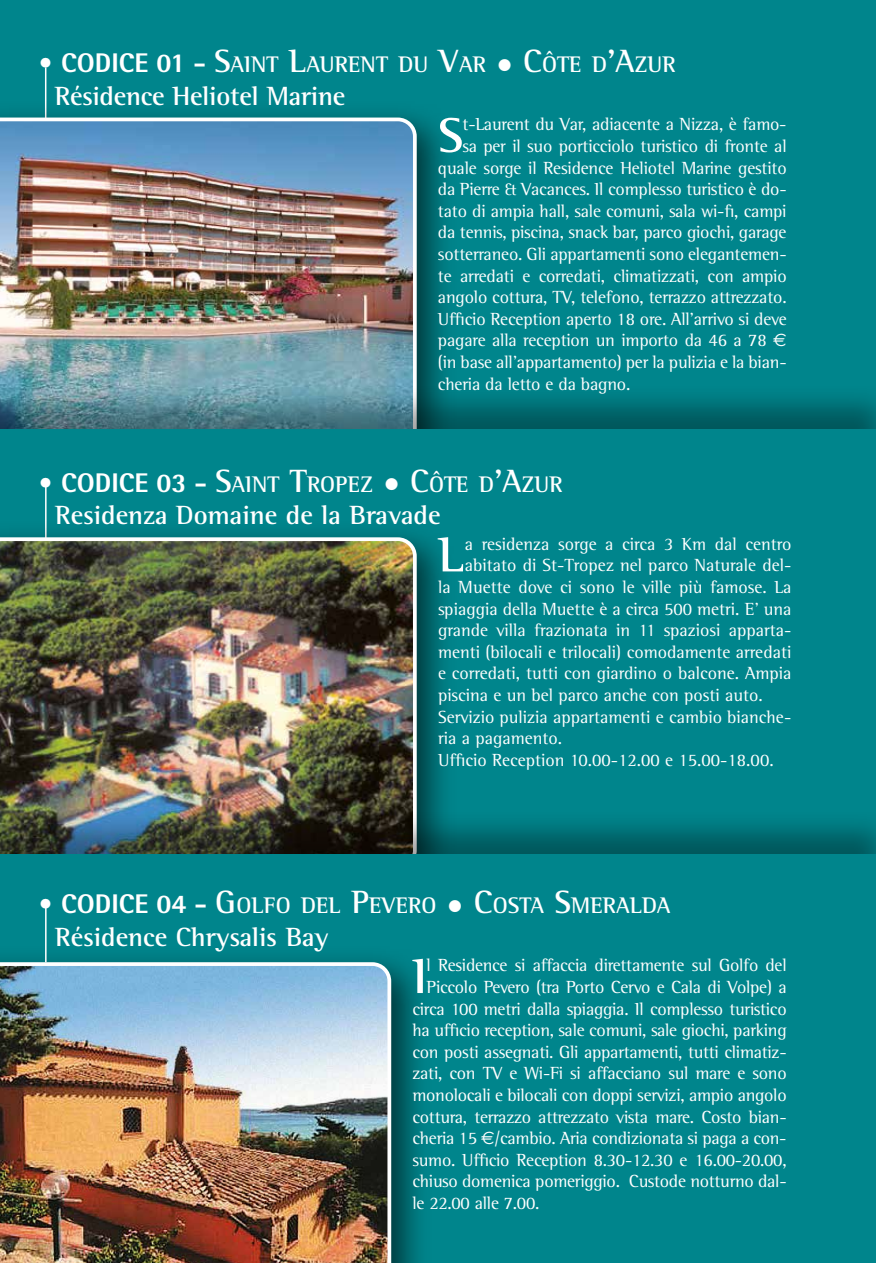
<style>
.page{position:relative;width:876px;height:1263px;background:#fff}
.page>*{position:absolute;margin:0;border:0;box-sizing:border-box;transform-origin:0 0}
.t1{font:700 50.1px "Rotis Semi Serif";color:#fff}
.t2{font:700 27px "Rotis Semi Serif";color:#fff}
.t3{font:700 23.1px "Rotis Semi Serif";color:#fff}
.t4{font:18px "Rotis Semi Serif";letter-spacing:-.01em;color:#fff}
.s1{font-family:"Rotis Semi Sans";font-weight:800;font-size:27px}
.s2{font-size:33px}
.s3{font-family:"Euro Sans"}
</style>
<div class="page">
<div style="left:0;top:0;width:876px;height:436px;background:#00858c"></div>
<hr style="left:45px;top:67px;width:1px;height:96px;background:#fff">
<div style="left:0;top:101px;width:457px;height:392px;background:#000;opacity:.6"></div>
<img style="left:0;top:118px;width:417px;height:266px">
<div style="left:0;top:384px;width:876px;height:523px;background:#000;opacity:.35"></div>
<div style="left:0;top:429px;width:876px;height:476px;background:#00858c"></div>
<hr style="left:45px;top:486px;width:2px;height:91px;background:#fff">
<div style="left:0;top:521px;width:457px;height:388px;background:#000;opacity:.6"></div>
<img style="left:0;top:537px;width:417px;height:273px">
<div style="left:0;top:810px;width:876px;height:453px;background:#000;opacity:.35"></div>
<div style="left:0;top:855px;width:876px;height:408px;background:#00858c"></div>
<div style="left:0;top:946px;width:431px;height:317px;background:#000;opacity:.6"></div>
<img style="left:0;top:962px;width:391px;height:301px">
<hr style="left:45px;top:905px;width:2px;height:57px;background:#fff">
<p class="t3" style="left:38px;top:50px;width:639px"><span class="s1">• CODICE 01 -</span> <span class="s2">S</span>AINT <span class="s2">L</span>AURENT DU <span class="s2">V</span>AR <span class="s2">• C</span>ÔTE D<span class="s2">’A</span>ZUR</p>
<h2 class="t2" style="left:55px;top:79px;width:292px">Résidence Heliotel Marine</h2>
<h1 class="t1" style="left:438px;top:105px;width:27px">S</h1>
<p class="t4" style="left:462px;top:114px;width:326px">t-Laurent du Var, adiacente a Nizza, è famo-</p>
<p class="t4" style="left:462px;top:135px;width:326px">sa per il suo porticciolo turistico di fronte al</p>
<p class="t4" style="left:438px;top:157px;width:350px">quale sorge il Residence Heliotel Marine gestito</p>
<p class="t4" style="left:438px;top:179px;width:350px">da Pierre &amp; Vacances. Il complesso turistico è do-</p>
<p class="t4" style="left:438px;top:200px;width:350px">tato di ampia hall, sale comuni, sala wi-fi, campi</p>
<p class="t4" style="left:438px;top:222px;width:350px">da tennis, piscina, snack bar, parco giochi, garage</p>
<p class="t4" style="left:438px;top:243px;width:350px">sotterraneo. Gli appartamenti sono elegantemen-</p>
<p class="t4" style="left:438px;top:265px;width:350px">te arredati e corredati, climatizzati, con ampio</p>
<p class="t4" style="left:438px;top:287px;width:350px">angolo cottura, TV, telefono, terrazzo attrezzato.</p>
<p class="t4" style="left:438px;top:308px;width:350px">Ufficio Reception aperto 18 ore. All’arrivo si deve</p>
<p class="t4" style="left:438px;top:330px;width:350px">pagare alla reception un importo da 46 a 78 <span class="s3">€</span></p>
<p class="t4" style="left:438px;top:351px;width:350px">(in base all’appartamento) per la pulizia e la bian-</p>
<p class="t4" style="left:438px;top:373px;width:194px">cheria da letto e da bagno.</p>
<p class="t3" style="left:38px;top:470px;width:526px"><span class="s1">• CODICE 03 -</span> <span class="s2">S</span>AINT <span class="s2">T</span>ROPEZ <span class="s2">• C</span>ÔTE D<span class="s2">’A</span>ZUR</p>
<h2 class="t2" style="left:55px;top:499px;width:387px">Residenza Domaine de la Bravade</h2>
<h1 class="t1" style="left:438px;top:525px;width:28px">L</h1>
<p class="t4" style="left:465px;top:533px;width:328px">a residenza sorge a circa 3 Km dal centro</p>
<p class="t4" style="left:465px;top:555px;width:328px">abitato di St-Tropez nel parco Naturale del-</p>
<p class="t4" style="left:438px;top:576px;width:355px">la Muette dove ci sono le ville più famose. La</p>
<p class="t4" style="left:438px;top:598px;width:355px">spiaggia della Muette è a circa 500 metri. E’ una</p>
<p class="t4" style="left:438px;top:620px;width:355px">grande villa frazionata in 11 spaziosi apparta-</p>
<p class="t4" style="left:438px;top:641px;width:355px">menti (bilocali e trilocali) comodamente arredati</p>
<p class="t4" style="left:438px;top:663px;width:355px">e corredati, tutti con giardino o balcone. Ampia</p>
<p class="t4" style="left:438px;top:684px;width:326px">piscina e un bel parco anche con posti auto.</p>
<p class="t4" style="left:438px;top:706px;width:355px">Servizio pulizia appartamenti e cambio bianche-</p>
<p class="t4" style="left:438px;top:728px;width:126px">ria a pagamento.</p>
<p class="t4" style="left:438px;top:749px;width:337px">Ufficio Reception 10.00-12.00 e 15.00-18.00.</p>
<p class="t3" style="left:38px;top:891px;width:634px"><span class="s1">• CODICE 04 -</span> <span class="s2">G</span>OLFO DEL <span class="s2">P</span>EVERO <span class="s2">• C</span>OSTA <span class="s2">S</span>MERALDA</p>
<h2 class="t2" style="left:55px;top:920px;width:275px">Résidence Chrysalis Bay</h2>
<h1 class="t1" style="left:412px;top:946px;width:16px">I</h1>
<p class="t4" style="left:427px;top:955px;width:362px">l Residence si affaccia direttamente sul Golfo del</p>
<p class="t4" style="left:427px;top:976px;width:362px">Piccolo Pevero (tra Porto Cervo e Cala di Volpe) a</p>
<p class="t4" style="left:412px;top:998px;width:376px">circa 100 metri dalla spiaggia. Il complesso turistico</p>
<p class="t4" style="left:412px;top:1020px;width:376px">ha ufficio reception, sale comuni, sale giochi, parking</p>
<p class="t4" style="left:412px;top:1041px;width:376px">con posti assegnati. Gli appartamenti, tutti climatiz-</p>
<p class="t4" style="left:412px;top:1063px;width:376px">zati, con TV e Wi-Fi si affacciano sul mare e sono</p>
<p class="t4" style="left:412px;top:1084px;width:376px">monolocali e bilocali con doppi servizi, ampio angolo</p>
<p class="t4" style="left:412px;top:1106px;width:376px">cottura, terrazzo attrezzato vista mare. Costo bian-</p>
<p class="t4" style="left:412px;top:1128px;width:376px">cheria 15 <span class="s3">€</span>/cambio. Aria condizionata si paga a con-</p>
<p class="t4" style="left:412px;top:1149px;width:376px">sumo. Ufficio Reception 8.30-12.30 e 16.00-20.00,</p>
<p class="t4" style="left:412px;top:1171px;width:376px">chiuso domenica pomeriggio. Custode notturno dal-</p>
<p class="t4" style="left:412px;top:1192px;width:128px">le 22.00 alle 7.00.</p>
</div>
